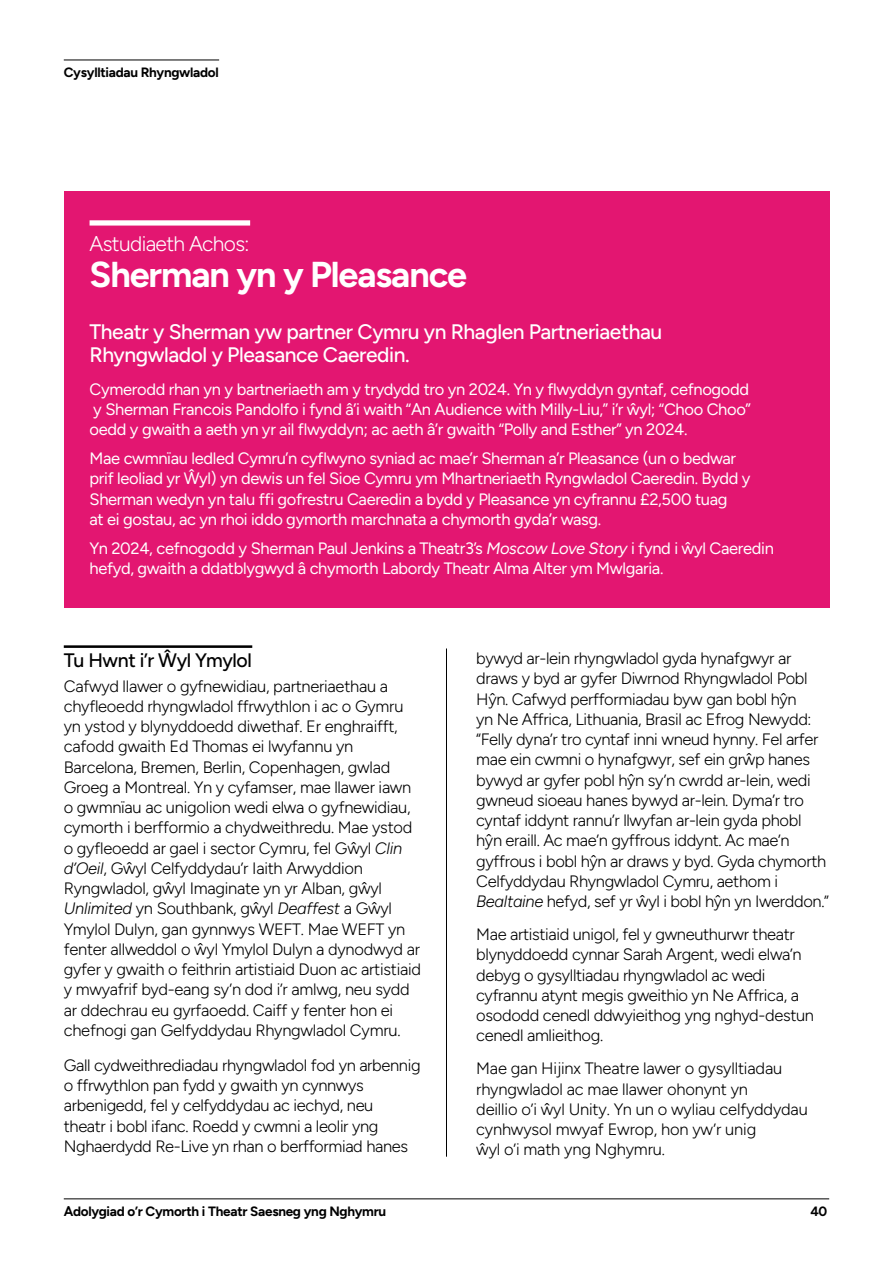
<style>
.page{position:relative;width:893px;height:1263px;background:#fff}
.page>*{position:absolute;margin:0;border:0;box-sizing:border-box;transform-origin:0 0}
.t1{font:700 36px "Figtree";letter-spacing:-.03em;color:#fff}
.t2{font:500 21px/22.5px "Figtree";letter-spacing:-.02em;color:#fff}
.t3{font:300 21px "Figtree";letter-spacing:-.03em;color:#fff}
.t4{font:500 19.5px "Figtree";letter-spacing:-.02em;color:#000}
.t5{font:300 16.5px/20.2px "Figtree";letter-spacing:-.02em;color:#000}
.t6{font:16.5px/20.2px "Figtree";letter-spacing:-.02em;color:#fff}
.t7{font:700 13.5px "Figtree";letter-spacing:-.02em;color:#000}
.s1{font-style:italic}
</style>
<div class="page">
<hr style="left:64px;top:1198px;width:765px;height:1px;background:#000">
<hr style="left:64px;top:60px;width:155px;height:1px;background:#000">
<hr style="left:64px;top:645px;width:188px;height:3px;background:#000">
<hr style="left:446px;top:648px;width:1px;height:509px;background:#000">
<div style="left:64px;top:191px;width:765px;height:417px;background:#e31671"></div>
<div style="left:90px;top:220px;width:160px;height:6px;background:#fff"></div>
<p class="t7" style="left:64px;top:65px;width:157px">Cysylltiadau Rhyngwladol</p>
<p class="t3" style="left:90px;top:232px;width:161px">Astudiaeth Achos:</p>
<h1 class="t1" style="left:90px;top:253px;width:379px">Sherman yn y Pleasance</h1>
<p class="t2" style="left:90px;top:321px;width:574px">Theatr y Sherman yw partner Cymru yn Rhaglen Partneriaethau<br>Rhyngwladol y Pleasance Caeredin.</p>
<p class="t6" style="left:90px;top:379px;width:663px;text-align:justify">Cymerodd rhan yn y bartneriaeth am y trydydd tro yn 2024. Yn y flwyddyn gyntaf, cefnogodd y Sherman Francois Pandolfo i fynd â’i waith “An Audience with Milly-Liu,” i’r ŵyl; “Choo Choo” oedd y gwaith a aeth yn yr ail flwyddyn; ac aeth â’r gwaith “Polly and Esther” yn 2024.</p>
<p class="t6" style="left:90px;top:448px;width:663px">Mae cwmnïau ledled Cymru’n cyflwyno syniad ac mae’r Sherman a’r Pleasance (un o bedwar prif leoliad yr Ŵyl) yn dewis un fel Sioe Cymru ym Mhartneriaeth Ryngwladol Caeredin. Bydd y Sherman wedyn yn talu ffi gofrestru Caeredin a bydd y Pleasance yn cyfrannu £2,500 tuag<br>at ei gostau, ac yn rhoi iddo gymorth marchnata a chymorth gyda’r wasg.</p>
<p class="t6" style="left:90px;top:538px;width:686px">Yn 2024, cefnogodd y Sherman Paul Jenkins a Theatr3’s <span class="s1">Moscow Love Story</span> i fynd i ŵyl Caeredin hefyd, gwaith a ddatblygwyd â chymorth Labordy Theatr Alma Alter ym Mwlgaria.</p>
<p class="t4" style="left:64px;top:649px;width:190px">Tu Hwnt i’r Ŵyl Ymylol</p>
<p class="t5" style="left:64px;top:676px;width:359px">Cafwyd llawer o gyfnewidiau, partneriaethau a chyfleoedd rhyngwladol ffrwythlon i ac o Gymru yn ystod y blynyddoedd diwethaf. Er enghraifft, cafodd gwaith Ed Thomas ei lwyfannu yn Barcelona, Bremen, Berlin, Copenhagen, gwlad Groeg a Montreal. Yn y cyfamser, mae llawer iawn o gwmnïau ac unigolion wedi elwa o gyfnewidiau, cymorth i berfformio a chydweithredu. Mae ystod o gyfleoedd ar gael i sector Cymru, fel Gŵyl <span class="s1">Clin d’Oeil</span>, Gŵyl Celfyddydau’r Iaith Arwyddion Ryngwladol, gŵyl Imaginate yn yr Alban, gŵyl <span class="s1">Unlimited</span> yn Southbank, gŵyl <span class="s1">Deaffest</span> a Gŵyl Ymylol Dulyn, gan gynnwys WEFT. Mae WEFT yn fenter allweddol o ŵyl Ymylol Dulyn a dynodwyd ar gyfer y gwaith o feithrin artistiaid Duon ac artistiaid y mwyafrif byd-eang sy’n dod i’r amlwg, neu sydd ar ddechrau eu gyrfaoedd. Caiff y fenter hon ei chefnogi gan Gelfyddydau Rhyngwladol Cymru.</p>
<p class="t5" style="left:64px;top:1055px;width:358px">Gall cydweithrediadau rhyngwladol fod yn arbennig o ffrwythlon pan fydd y gwaith yn cynnwys arbenigedd, fel y celfyddydau ac iechyd, neu<br>theatr i bobl ifanc. Roedd y cwmni a leolir yng Nghaerdydd Re-Live yn rhan o berfformiad hanes</p>
<p class="t5" style="left:476px;top:648px;width:354px">bywyd ar-lein rhyngwladol gyda hynafgwyr ar draws y byd ar gyfer Diwrnod Rhyngwladol Pobl Hŷn. Cafwyd perfformiadau byw gan bobl hŷn<br>yn Ne Affrica, Lithuania, Brasil ac Efrog Newydd: “Felly dyna’r tro cyntaf inni wneud hynny. Fel arfer mae ein cwmni o hynafgwyr, sef ein grŵp hanes bywyd ar gyfer pobl hŷn sy’n cwrdd ar-lein, wedi gwneud sioeau hanes bywyd ar-lein. Dyma’r tro cyntaf iddynt rannu’r llwyfan ar-lein gyda phobl hŷn eraill. Ac mae’n gyffrous iddynt. Ac mae’n gyffrous i bobl hŷn ar draws y byd. Gyda chymorth Celfyddydau Rhyngwladol Cymru, aethom i <span class="s1">Bealtaine</span> hefyd, sef yr ŵyl i bobl hŷn yn Iwerddon.”</p>
<p class="t5" style="left:476px;top:924px;width:339px">Mae artistiaid unigol, fel y gwneuthurwr theatr blynyddoedd cynnar Sarah Argent, wedi elwa’n debyg o gysylltiadau rhyngwladol ac wedi cyfrannu atynt megis gweithio yn Ne Affrica, a osododd cenedl ddwyieithog yng nghyd-destun cenedl amlieithog.</p>
<p class="t5" style="left:476px;top:1058px;width:333px">Mae gan Hijinx Theatre lawer o gysylltiadau rhyngwladol ac mae llawer ohonynt yn<br>deillio o’i ŵyl Unity. Yn un o wyliau celfyddydau cynhwysol mwyaf Ewrop, hon yw’r unig<br>ŵyl o’i math yng Nghymru.</p>
<p class="t7" style="left:64px;top:1203px;width:324px">Adolygiad o’r Cymorth i Theatr Saesneg yng Nghymru</p>
<p class="t7" style="left:810px;top:1203px;width:19px">40</p>
</div>
